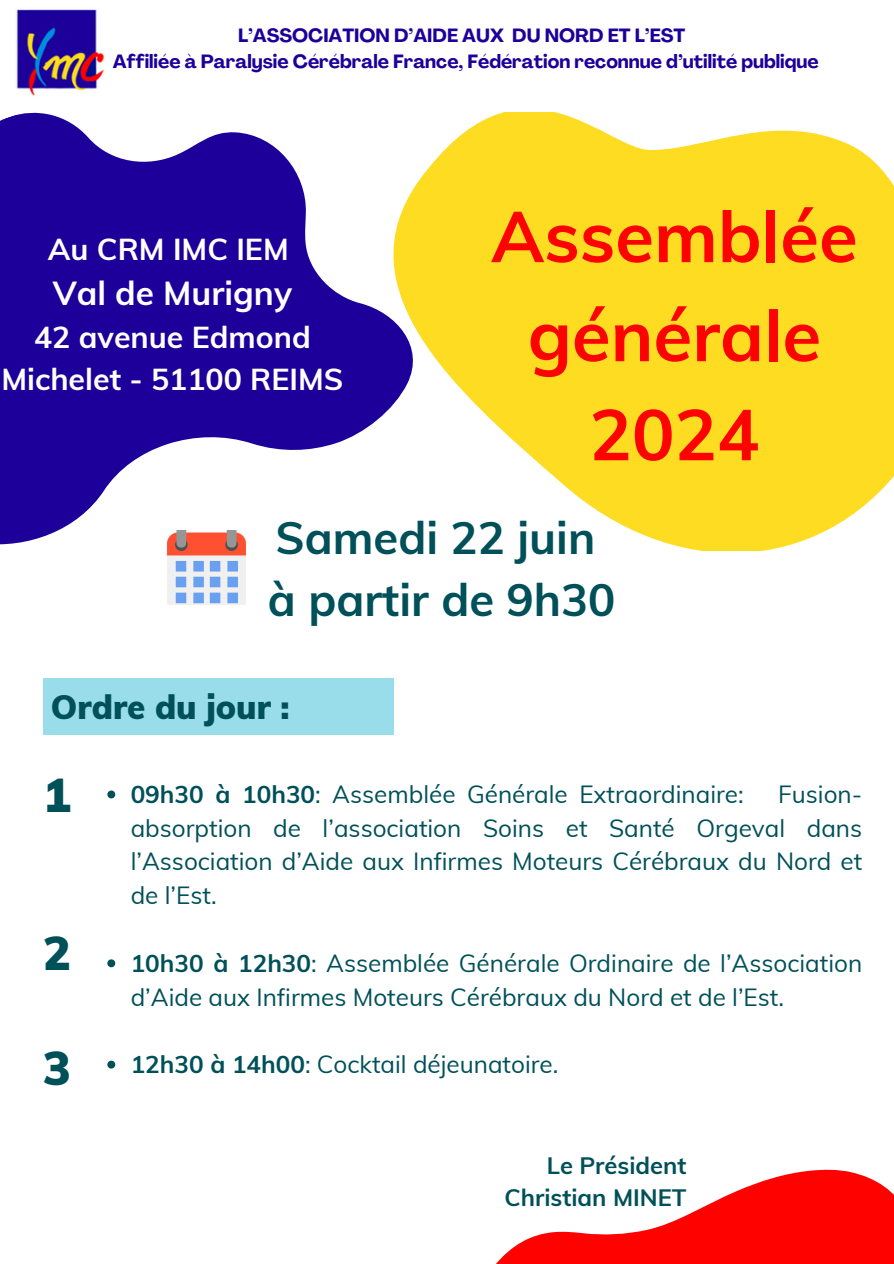
<style>
.page{position:relative;width:894px;height:1264px;background:#fff}
.page>*{position:absolute;margin:0;border:0;box-sizing:border-box;transform-origin:0 0}
.t1{font:700 70.8px/99px "Muli";color:#fe0200;text-align:center}
.t2{font:900 46.5px "Muli";color:#005059}
.t3{font:700 45.3px/62.2px "Muli";color:#005059}
.t4{font:700 33.3px "Muli";color:#fff}
.t5{font:900 33px "Muli";color:#005059}
.t6{font:700 30.3px/41.7px "Muli";color:#fff;text-align:center}
.t7{font:24.3px/33.8px "Muli";color:#005059;text-align:justify}
.t8{font:700 23.7px/32.7px "Muli";color:#005059;text-align:right}
.t9{font:700 18.9px "Agrandir";color:#1d009a}
.s1{font-weight:700}
</style>
<div class="page">
<svg style="left:0;top:112px;width:393px;height:483px;fill:#1d009a"></svg>
<svg style="left:393px;top:112px;width:500px;height:438px;fill:#fedc22"></svg>
<div style="left:43px;top:678px;width:350px;height:56px;background:#99dcea"></div>
<svg style="left:107px;top:790px;width:8px;height:8px"></svg>
<svg style="left:107px;top:959px;width:8px;height:8px"></svg>
<svg style="left:107px;top:1060px;width:8px;height:8px"></svg>
<svg style="left:497px;top:1169px;width:396px;height:94px;fill:#fe0200"></svg>
<img style="left:16px;top:9px;width:89px;height:87px">
<img style="left:168px;top:531px;width:77px;height:73px">
<p class="t9" style="left:238px;top:28px;width:448px">L’ASSOCIATION D’AIDE AUX DU NORD ET L’EST</p>
<p class="t9" style="left:113px;top:54px;width:707px">Affiliée à Paralysie Cérébrale France, Fédération reconnue d’utilité publique</p>
<p class="t6" style="left:48px;top:228px;width:242px">Au CRM IMC IEM</p>
<p class="t4" style="left:53px;top:272px;width:241px">Val de Murigny</p>
<p class="t6" style="left:1px;top:315px;width:343px">42 avenue Edmond<br>Michelet - 51100 REIMS</p>
<p class="t1" style="left:491px;top:186px;width:368px">Assemblée générale<br>2024</p>
<p class="t3" style="left:268px;top:506px;width:349px">Samedi 22 juin à partir de 9h30</p>
<p class="t5" style="left:51px;top:686px;width:240px">Ordre du jour :</p>
<h3 class="t2" style="left:43px;top:765px;width:29px">1</h3>
<p class="t2" style="left:43px;top:923px;width:29px">2</p>
<p class="t2" style="left:43px;top:1038px;width:29px">3</p>
<p class="t7" style="left:131px;top:776px;width:614px"><span class="s1">09h30 à 10h30</span>: Assemblée Générale Extraordinaire:</p>
<p class="t7" style="left:131px;top:776px;width:732px;text-indent:647px">Fusion&shy;absorption de l’association Soins et Santé Orgeval dans l’Association d’Aide aux Infirmes Moteurs Cérébraux du Nord et de l’Est.</p>
<p class="t7" style="left:131px;top:945px;width:732px"><span class="s1">10h30 à 12h30</span>: Assemblée Générale Ordinaire de l’Association d’Aide aux Infirmes Moteurs Cérébraux du Nord et de l’Est.</p>
<h3 class="t7" style="left:131px;top:1046px;width:429px"><span class="s1">12h30 à 14h00</span>: Cocktail déjeunatoire.</h3>
<p class="t8" style="left:504px;top:1148px;width:183px">Le Président<br>Christian MINET</p>
</div>
